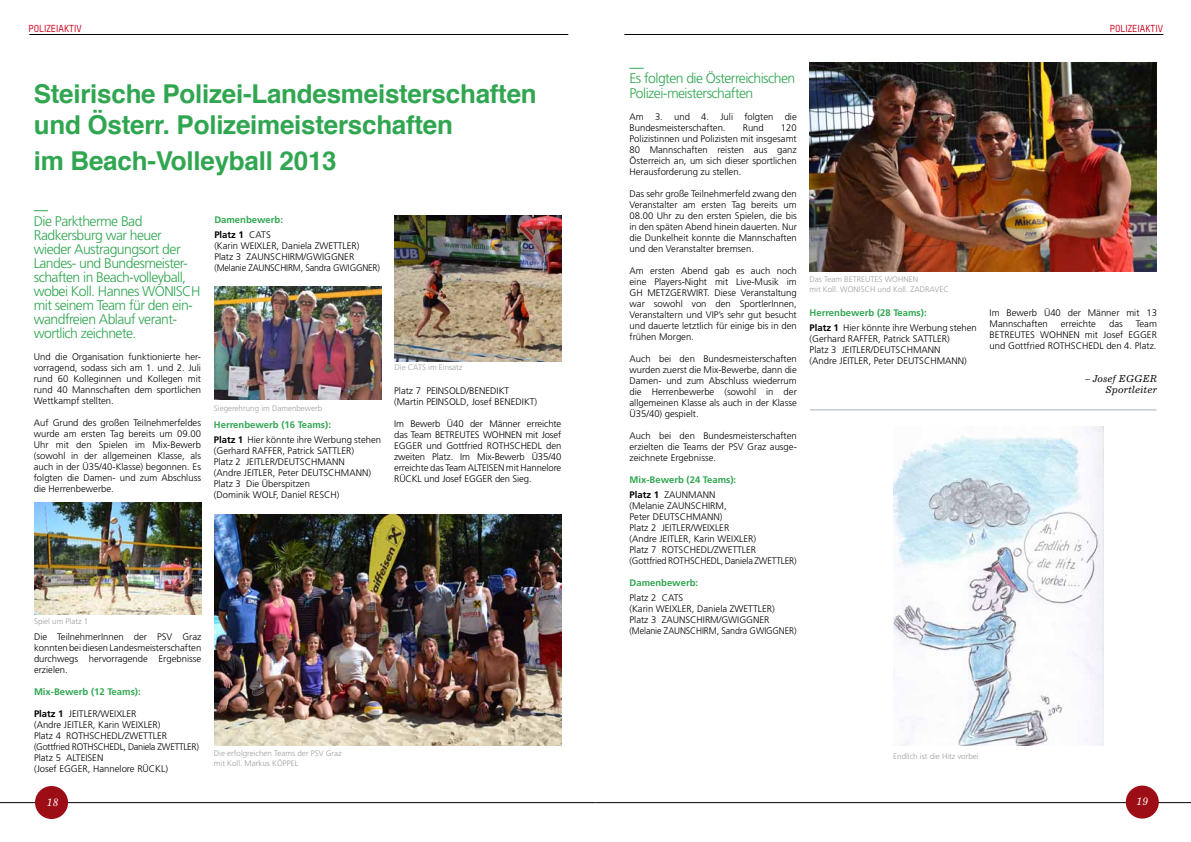
<style>
.page{position:relative;width:1191px;height:842px;background:#fff}
.page>*{position:absolute;margin:0;border:0;box-sizing:border-box;transform-origin:0 0}
.t1{font:700 26px/31.2px "Helvetica";letter-spacing:-.01em;color:#30a651}
.t2{font:300 14px/14px "Frutiger LT Std";letter-spacing:-.04em;color:#30a651}
.t3{font:italic 11px "Excelsior LT Std";color:#fff}
.t4{font:500 10px "TSTARPRO";color:#cd071e}
.t5{font:italic 10px/11px "Excelsior LT Std";color:#000;text-align:right}
.t6{font:300 9.5px/11px "Frutiger LT Std";color:#000}
.t7{font:700 9.5px/15px "Frutiger LT Std";color:#30a651}
.t8{font:300 8px/10px "Frutiger LT Std";color:#9c9e9f}
.s1{color:#000}
.s2{font-weight:300;color:#000}
.s3{font-weight:700;color:#30a651}
.s4{font-weight:700}
</style>
<div class="page">
<hr style="left:595px;top:802px;width:596px;height:1px;background:#000">
<hr style="left:0;top:802px;width:595px;height:1px;background:#000">
<hr style="left:29px;top:34px;width:539px;height:1px;background:#000">
<hr style="left:624px;top:34px;width:539px;height:1px;background:#000">
<div style="left:35px;top:786px;width:33px;height:33px;background:#9d0d15;border-radius:50%"></div>
<div style="left:1125px;top:785px;width:33px;height:34px;background:#9d0d15;border-radius:50%"></div>
<svg style="left:34px;top:210px;width:14px;height:1px"></svg>
<img style="left:394px;top:215px;width:167px;height:146px">
<img style="left:34px;top:503px;width:168px;height:111px">
<svg style="left:629px;top:68px;width:14px;height:1px"></svg>
<img style="left:214px;top:287px;width:168px;height:113px">
<img style="left:214px;top:514px;width:347px;height:232px">
<img style="left:809px;top:62px;width:348px;height:209px">
<img style="left:893px;top:426px;width:210px;height:320px">
<hr style="left:810px;top:410px;width:346px;height:1px;background:#a4b2b9">
<p class="t4" style="left:29px;top:22px;width:55px">POLIZEIAKTIV</p>
<p class="t4" style="left:1109px;top:22px;width:55px">POLIZEIAKTIV</p>
<h1 class="t1" style="left:34px;top:78px;width:504px">Steirische Polizei-Landesmeisterschaften und Österr. Polizeimeisterschaften</h1>
<h1 class="t1" style="left:34px;top:145px;width:304px">im Beach-Volleyball 2013</h1>
<h2 class="t2" style="left:34px;top:214px;width:168px">Die Parktherme Bad<br>Radkersburg war heuer wieder Austragungsort der<br>Landes- und Bundesmeister&shy;schaften in Beach-volleyball, wobei Koll. Hannes WONISCH mit seinem Team für den ein&shy;wandfreien Ablauf verant&shy;wortlich zeichnete.</h2>
<p class="t6" style="left:34px;top:351px;width:169px;text-align:justify">Und die Organisation funktionierte her&shy;vorragend, sodass sich am 1. und 2. Juli rund 60 Kolleginnen und Kollegen mit rund 40 Mannschaften dem sportlichen Wettkampf stellten.</p>
<p class="t6" style="left:34px;top:417px;width:169px;text-align:justify">Auf Grund des großen Teilnehmerfeldes wurde am ersten Tag bereits um 09.00<br>Uhr mit den Spielen im Mix-Bewerb (sowohl in der allgemeinen Klasse, als auch in der Ü35/40-Klasse) begonnen. Es folgten die Damen- und zum Abschluss die Herrenbewerbe.</p>
<p class="t7" style="left:214px;top:212px;width:70px">Damenbewerb:<br><span class="s1">Platz 1</span> <span class="s2">CATS</span></p>
<p class="t6" style="left:214px;top:240px;width:167px">(Karin WEIXLER, Daniela ZWETTLER)<br>Platz 3 ZAUNSCHIRM/GWIGGNER (Melanie ZAUNSCHIRM, Sandra GWIGGNER)</p>
<p class="t8" style="left:214px;top:403px;width:110px">Siegerehrung im Damenbewerb</p>
<p class="t6" style="left:214px;top:417px;width:169px;line-height:15px"><span class="s3">Herrenbewerb (16 Teams):<br></span><span class="s4">Platz 1</span> Hier könnte ihre Werbung stehen</p>
<p class="t6" style="left:214px;top:445px;width:159px">(Gerhard RAFFER, Patrick SATTLER)<br>Platz 2 JEITLER/DEUTSCHMANN (Andre JEITLER, Peter DEUTSCHMANN)<br>Platz 3 Die Überspitzen<br>(Dominik WOLF, Daniel RESCH)</p>
<p class="t8" style="left:394px;top:362px;width:69px">Die CATS im Einsatz</p>
<p class="t6" style="left:394px;top:385px;width:145px">Platz 7 PEINSOLD/BENEDIKT (Martin PEINSOLD, Josef BENEDIKT)</p>
<p class="t6" style="left:394px;top:418px;width:169px;text-align:justify">Im Bewerb Ü40 der Männer erreichte das Team BETREUTES WOHNEN mit Josef EGGER und Gottfried ROTHSCHEDL den zweiten Platz. Im Mix-Bewerb Ü35/40 erreichte das Team ALTEISEN mit Hannelore RÜCKL und Josef EGGER den Sieg.</p>
<p class="t8" style="left:34px;top:617px;width:56px">Spiel um Platz 1</p>
<p class="t6" style="left:34px;top:631px;width:169px;text-align:justify">Die TeilnehmerInnen der PSV Graz konnten bei diesen Landesmeisterschaften durchwegs hervorragende Ergebnisse erzielen.</p>
<p class="t7" style="left:34px;top:684px;width:108px">Mix-Bewerb (12 Teams):</p>
<p class="t6" style="left:34px;top:708px;width:166px"><span class="s4">Platz 1</span> JEITLER/WEIXLER<br>(Andre JEITLER, Karin WEIXLER)<br>Platz 4 ROTHSCHEDL/ZWETTLER (Gottfried ROTHSCHEDL, Daniela ZWETTLER)<br>Platz 5 ALTEISEN<br>(Josef EGGER, Hannelore RÜCKL)</p>
<p class="t8" style="left:214px;top:748px;width:129px">Die erfolgreichen Teams der PSV Graz mit Koll. Markus KÖPPEL</p>
<h2 class="t2" style="left:629px;top:72px;width:167px">Es folgten die Österreichischen<br>Polizei-meisterschaften</h2>
<p class="t6" style="left:629px;top:111px;width:169px">Am 3. und 4. Juli folgten die<br>Bundesmeisterschaften.</p>
<p class="t6" style="left:742px;top:122px;width:23px">Rund</p>
<p class="t6" style="left:629px;top:122px;width:169px;text-align:justify;text-indent:151px">120<br>Polizistinnen und Polizisten mit insgesamt 80 Mannschaften reisten aus ganz Österreich an, um sich dieser sportlichen Herausforderung zu stellen.</p>
<p class="t6" style="left:629px;top:188px;width:169px;text-align:justify">Das sehr große Teilnehmerfeld zwang den Veranstalter am ersten Tag bereits um 08.00 Uhr zu den ersten Spielen, die bis in den späten Abend hinein dauerten. Nur die Dunkelheit konnte die Mannschaften und den Veranstalter bremsen.</p>
<p class="t6" style="left:629px;top:265px;width:169px;text-align:justify">Am ersten Abend gab es auch noch eine Players-Night mit Live-Musik im GH METZGERWIRT. Diese Veranstaltung war sowohl von den SportlerInnen, Veranstaltern und VIP’s sehr gut besucht und dauerte letztlich für einige bis in den frühen Morgen.</p>
<p class="t6" style="left:629px;top:353px;width:169px;text-align:justify">Auch bei den Bundesmeisterschaften wurden zuerst die Mix-Bewerbe, dann die Damen- und zum Abschluss wiederrum die Herrenbewerbe (sowohl in der allgemeinen Klasse als auch in der Klasse Ü35/40) gespielt.</p>
<p class="t6" style="left:629px;top:430px;width:169px;text-align:justify">Auch bei den Bundesmeisterschaften erzielten die Teams der PSV Graz ausge&shy;zeichnete Ergebnisse.</p>
<p class="t7" style="left:629px;top:472px;width:108px">Mix-Bewerb (24 Teams):<br><span class="s1">Platz 1</span> <span class="s2">ZAUNMANN</span></p>
<p class="t6" style="left:629px;top:500px;width:169px">(Melanie ZAUNSCHIRM,<br>Peter DEUTSCHMANN)<br>Platz 2 JEITLER/WEIXLER<br>(Andre JEITLER, Karin WEIXLER)<br>Platz 7 ROTSCHEDL/ZWETTLER<br>(Gottfried ROTHSCHEDL, Daniela ZWETTLER)</p>
<p class="t7" style="left:629px;top:575px;width:70px">Damenbewerb:</p>
<p class="t6" style="left:629px;top:592px;width:168px">Platz 2 CATS<br>(Karin WEIXLER, Daniela ZWETTLER)<br>Platz 3 ZAUNSCHIRM/GWIGGNER (Melanie ZAUNSCHIRM, Sandra GWIGGNER)</p>
<p class="t8" style="left:809px;top:274px;width:141px">Das Team BETREUTES WOHNEN<br>mit Koll. WONISCH und Koll. ZADRAVEC</p>
<p class="t6" style="left:809px;top:305px;width:169px;line-height:15px"><span class="s3">Herrenbewerb (28 Teams):<br></span><span class="s4">Platz 1</span> Hier könnte ihre Werbung stehen</p>
<p class="t6" style="left:809px;top:333px;width:159px">(Gerhard RAFFER, Patrick SATTLER)<br>Platz 3 JEITLER/DEUTSCHMANN (Andre JEITLER, Peter DEUTSCHMANN)</p>
<p class="t6" style="left:989px;top:307px;width:169px">Im Bewerb Ü40 der Männer mit 13<br>Mannschaften</p>
<p class="t6" style="left:1060px;top:318px;width:37px">erreichte</p>
<p class="t6" style="left:1109px;top:318px;width:15px">das</p>
<p class="t6" style="left:989px;top:318px;width:169px;text-align:justify;text-indent:146px">Team BETREUTES WOHNEN mit Josef EGGER und Gottfried ROTHSCHEDL den 4. Platz.</p>
<p class="t5" style="left:1085px;top:373px;width:73px">– Josef EGGER<br>Sportleiter</p>
<p class="t8" style="left:893px;top:752px;width:87px">Endlich ist die Hitz vorbei</p>
<p class="t3" style="left:46px;top:796px;width:14px">18</p>
<p class="t3" style="left:1136px;top:795px;width:14px">19</p>
</div>
